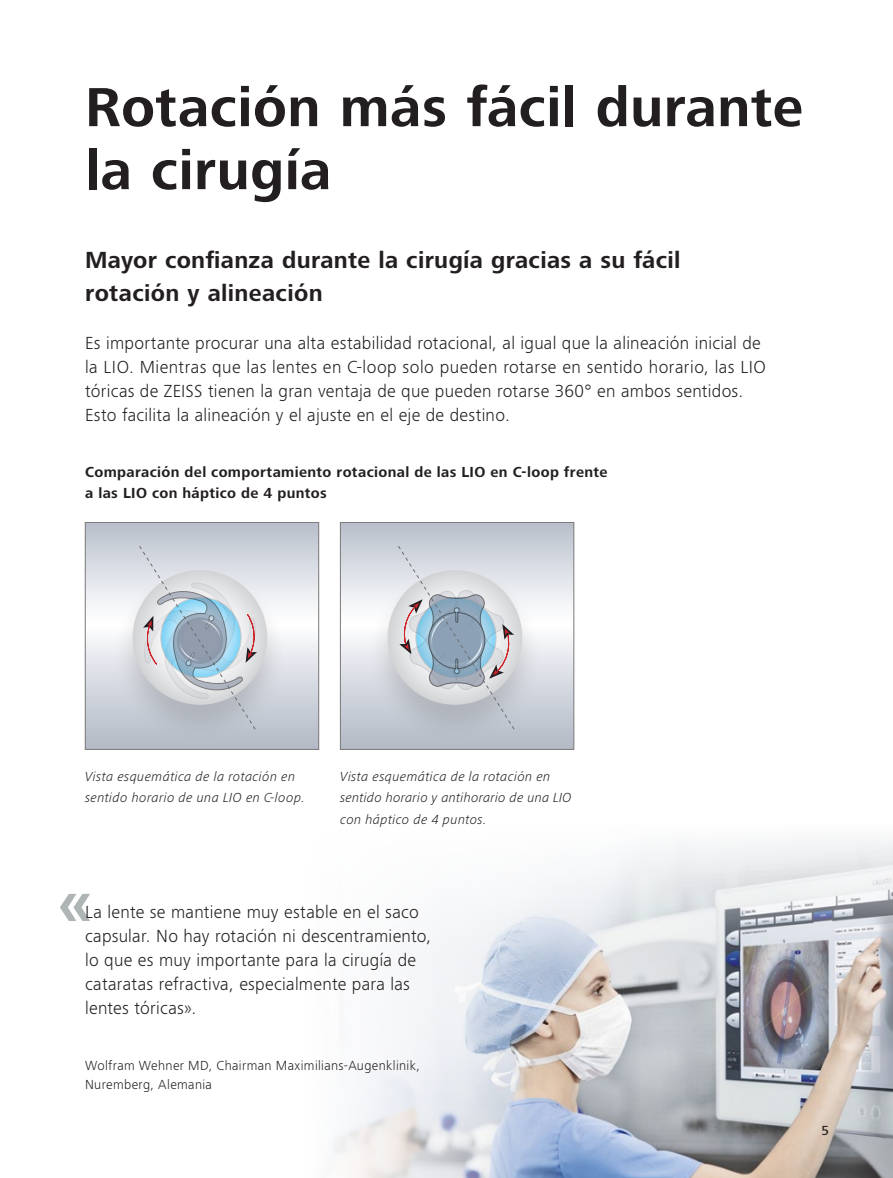
<style>
.page{position:relative;width:893px;height:1178px;background:#fff}
.page>*{position:absolute;margin:0;border:0;box-sizing:border-box;transform-origin:0 0}
.t1{font:700 67.5px "ZEISS Frutiger Next W1 G";color:#afb4b5}
.t2{font:700 57px/63px "ZEISS Frutiger Next W1 G";letter-spacing:.01em;color:#231f20}
.t3{font:700 24px/33px "ZEISS Frutiger Next W1 G";letter-spacing:.015em;color:#231f20}
.t4{font:300 18px/24px "ZEISS Frutiger Next W1 G";letter-spacing:.015em;color:#231f20}
.t5{font:700 15px/21.1px "ZEISS Frutiger Next W1 G";letter-spacing:.025em;color:#231f20}
.t6{font:italic 300 13.5px/21.1px "ZEISS Frutiger Next W1 G";letter-spacing:.025em;color:#231f20}
.t7{font:300 13.5px/18.6px "ZEISS Frutiger Next W1 G";letter-spacing:.025em;color:#231f20}
.t8{font:500 13.5px "ZEISS Frutiger Next W1 G";color:#231f20}
</style>
<div class="page">
<img style="left:333px;top:839px;width:560px;height:339px">
<svg style="left:87px;top:524px;width:230px;height:224px"></svg>
<div style="left:112px;top:566px;width:176px;height:177px;background:#231f20;opacity:.16"></div>
<div style="left:133px;top:570px;width:134px;height:135px;background:#d6d7d9;border-radius:67px"></div>
<svg style="left:138px;top:545px;width:121px;height:185px"></svg>
<svg style="left:342px;top:524px;width:230px;height:224px"></svg>
<div style="left:367px;top:566px;width:176px;height:177px;background:#231f20;opacity:.16"></div>
<div style="left:388px;top:570px;width:134px;height:135px;background:#d6d7d9;border-radius:67px"></div>
<svg style="left:397px;top:545px;width:119px;height:185px"></svg>
<h2 class="t2" style="left:85px;top:74px;width:720px">Rotación más fácil durante la cirugía</h2>
<h3 class="t3" style="left:85px;top:243px;width:597px">Mayor confianza durante la cirugía gracias a su fácil rotación y alineación</h3>
<p class="t4" style="left:85px;top:330px;width:682px">Es importante procurar una alta estabilidad rotacional, al igual que la alineación inicial de la LIO. Mientras que las lentes en C-loop solo pueden rotarse en sentido horario, las LIO tóricas de ZEISS tienen la gran ventaja de que pueden rotarse 360° en ambos sentidos.<br>Esto facilita la alineación y el ajuste en el eje de destino.</p>
<p class="t5" style="left:85px;top:461px;width:524px">Comparación del comportamiento rotacional de las LIO en C-loop frente a las LIO con háptico de 4 puntos</p>
<p class="t6" style="left:85px;top:765px;width:221px">Vista esquemática de la rotación en sentido horario de una LIO en C-loop.</p>
<p class="t6" style="left:340px;top:765px;width:233px">Vista esquemática de la rotación en sentido horario y antihorario de una LIO con háptico de 4 puntos.</p>
<h1 class="t1" style="left:58px;top:854px;width:35px">«</h1>
<p class="t4" style="left:85px;top:899px;width:348px">La lente se mantiene muy estable en el saco capsular. No hay rotación ni descentramiento, lo que es muy importante para la cirugía de cataratas refractiva, especialmente para las lentes tóricas».</p>
<p class="t7" style="left:85px;top:1055px;width:337px">Wolfram Wehner MD, Chairman Maximilians-Augenklinik,<br>Nuremberg, Alemania</p>
<p class="t8" style="left:822px;top:1121px;width:9px">5</p>
</div>
